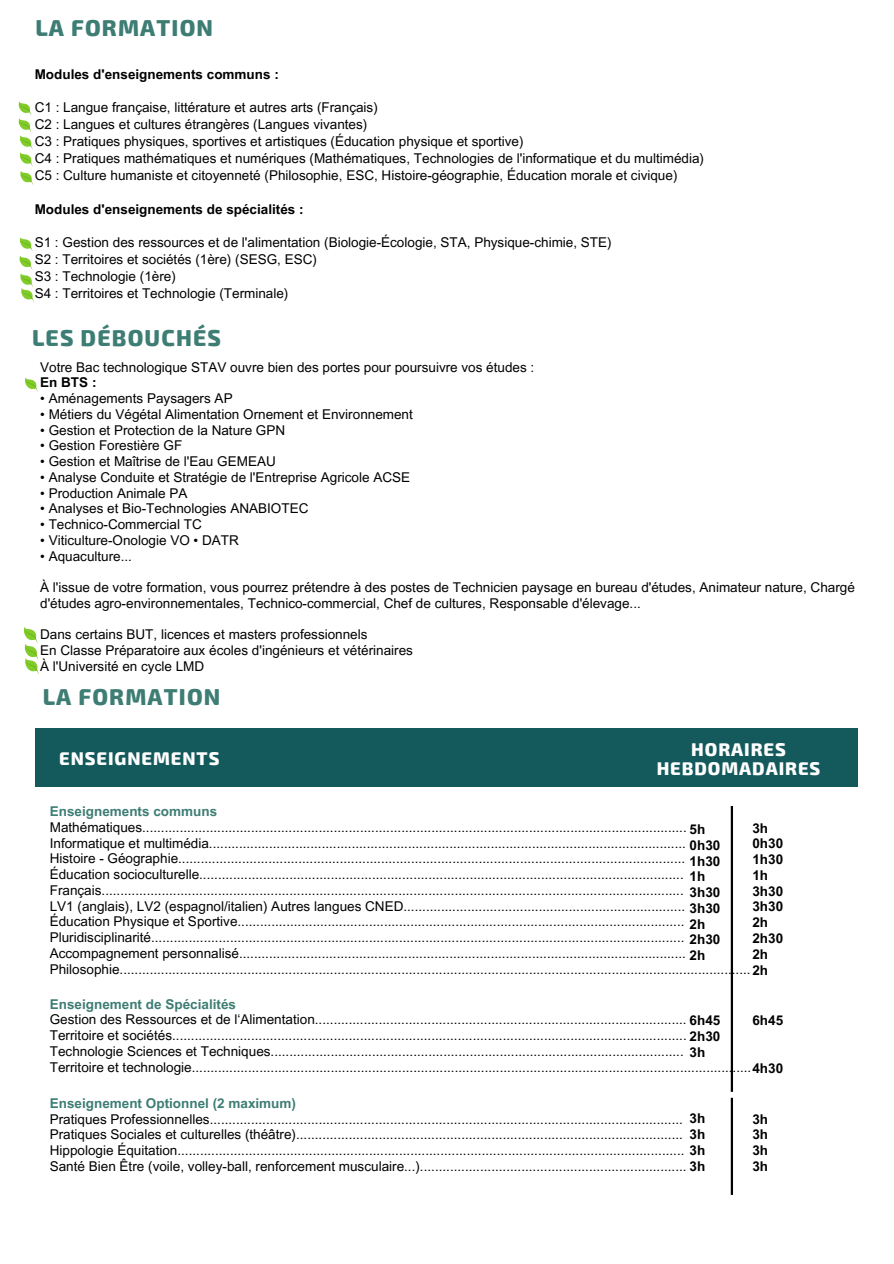
<style>
.page{position:relative;width:894px;height:1264px;background:#fff}
.page>*{position:absolute;margin:0;border:0;box-sizing:border-box;transform-origin:0 0}
.t1{font:800 22.5px "Exo 2";letter-spacing:.05em;color:#3d7d74}
.t2{font:800 18px/19.2px "Exo 2";letter-spacing:.05em;color:#fefefe;text-align:center}
.t3{font:13.5px/15.8px "Arial MT Pro";color:#000}
.t4{font:700 13.5px/15.8px "Arial MT Pro";color:#000}
.t5{font:700 13.5px "Arial MT Pro";color:#3d7d74}
.s1{font-weight:700}
</style>
<div class="page">
<svg style="left:18px;top:102px;width:15px;height:83px"></svg>
<svg style="left:19px;top:237px;width:15px;height:65px"></svg>
<svg style="left:25px;top:377px;width:13px;height:15px"></svg>
<svg style="left:24px;top:627px;width:15px;height:48px"></svg>
<div style="left:36px;top:728px;width:821px;height:58px;background:#145a5d"></div>
<hr style="left:730px;top:806px;width:2px;height:285px;background:#000">
<hr style="left:730px;top:1097px;width:2px;height:97px;background:#000">
<p class="t1" style="left:35px;top:13px;width:179px">LA FORMATION</p>
<p class="t4" style="left:35px;top:68px;width:246px">Modules d'enseignements communs :</p>
<p class="t3" style="left:35px;top:101px;width:344px">C1 : Langue française, littérature et autres arts (Français)</p>
<p class="t3" style="left:35px;top:118px;width:334px">C2 : Langues et cultures étrangères (Langues vivantes)</p>
<p class="t3" style="left:35px;top:135px;width:490px">C3 : Pratiques physiques, sportives et artistiques (Éducation physique et sportive)</p>
<p class="t3" style="left:35px;top:152px;width:670px">C4 : Pratiques mathématiques et numériques (Mathématiques, Technologies de l'informatique et du multimédia)</p>
<p class="t3" style="left:35px;top:169px;width:644px">C5 : Culture humaniste et citoyenneté (Philosophie, ESC, Histoire-géographie, Éducation morale et civique)</p>
<p class="t4" style="left:35px;top:203px;width:270px">Modules d'enseignements de spécialités :</p>
<p class="t3" style="left:35px;top:236px;width:578px">S1 : Gestion des ressources et de l'alimentation (Biologie-Écologie, STA, Physique-chimie, STE)</p>
<p class="t3" style="left:35px;top:253px;width:284px">S2 : Territoires et sociétés (1ère) (SESG, ESC)</p>
<p class="t3" style="left:35px;top:270px;width:143px">S3 : Technologie (1ère)</p>
<h3 class="t3" style="left:35px;top:287px;width:255px">S4 : Territoires et Technologie (Terminale)</h3>
<p class="t1" style="left:32px;top:323px;width:190px">LES DÉBOUCHÉS</p>
<p class="t3" style="left:40px;top:360px;width:495px">Votre Bac technologique STAV ouvre bien des portes pour poursuivre vos études :</p>
<p class="t4" style="left:40px;top:376px;width:58px">En BTS :</p>
<p class="t3" style="left:40px;top:392px;width:194px">• Aménagements Paysagers AP</p>
<p class="t3" style="left:40px;top:408px;width:374px">• Métiers du Végétal Alimentation Ornement et Environnement</p>
<p class="t3" style="left:40px;top:423px;width:246px">• Gestion et Protection de la Nature GPN</p>
<h3 class="t3" style="left:40px;top:439px;width:144px">• Gestion Forestière GF</h3>
<p class="t3" style="left:40px;top:455px;width:237px">• Gestion et Maîtrise de l'Eau GEMEAU</p>
<p class="t3" style="left:40px;top:471px;width:371px">• Analyse Conduite et Stratégie de l'Entreprise Agricole ACSE</p>
<p class="t3" style="left:40px;top:486px;width:149px">• Production Animale PA</p>
<p class="t3" style="left:40px;top:502px;width:270px">• Analyses et Bio-Technologies ANABIOTEC</p>
<p class="t3" style="left:40px;top:518px;width:163px">• Technico-Commercial TC</p>
<p class="t3" style="left:40px;top:534px;width:200px">• Viticulture-Onologie VO • DATR</p>
<p class="t3" style="left:40px;top:549px;width:93px">• Aquaculture...</p>
<p class="t3" style="left:40px;top:581px;width:816px">À l'issue de votre formation, vous pourrez prétendre à des postes de Technicien paysage en bureau d'études, Animateur nature, Chargé d'études agro-environnementales, Technico-commercial, Chef de cultures, Responsable d'élevage...</p>
<p class="t3" style="left:40px;top:628px;width:329px">Dans certains BUT, licences et masters professionnels</p>
<p class="t3" style="left:40px;top:644px;width:374px">En Classe Préparatoire aux écoles d'ingénieurs et vétérinaires</p>
<p class="t3" style="left:40px;top:660px;width:165px">À l'Université en cycle LMD</p>
<p class="t1" style="left:43px;top:682px;width:179px">LA FORMATION</p>
<p class="t2" style="left:59px;top:747px;width:162px">ENSEIGNEMENTS</p>
<p class="t2" style="left:656px;top:738px;width:165px">HORAIRES<br>HEBDOMADAIRES</p>
<p class="t5" style="left:50px;top:806px;width:169px">Enseignements communs</p>
<p class="t3" style="left:50px;top:821px;width:638px">Mathématiques.................................................................................................................................................</p>
<p class="t3" style="left:50px;top:836px;width:637px">Informatique et multimédia...............................................................................................................................</p>
<p class="t3" style="left:50px;top:852px;width:636px">Histoire - Géographie.......................................................................................................................................</p>
<p class="t3" style="left:50px;top:868px;width:635px">Éducation socioculturelle.................................................................................................................................</p>
<p class="t3" style="left:50px;top:884px;width:635px">Français...........................................................................................................................................................</p>
<p class="t3" style="left:50px;top:899px;width:636px">LV1 (anglais), LV2 (espagnol/italien) Autres langues CNED...........................................................................</p>
<p class="t3" style="left:50px;top:915px;width:636px">Éducation Physique et Sportive.......................................................................................................................</p>
<p class="t3" style="left:50px;top:931px;width:636px">Pluridisciplinarité..............................................................................................................................................</p>
<p class="t3" style="left:50px;top:947px;width:637px">Accompagnement personnalisé.......................................................................................................................</p>
<p class="t3" style="left:50px;top:962px;width:719px">Philosophie........................................................................................................................................................................<span class="s1">2h</span></p>
<p class="t5" style="left:50px;top:998px;width:188px">Enseignement de Spécialités</p>
<p class="t3" style="left:50px;top:1013px;width:672px">Gestion des Ressources et de l‘Alimentation................................................................................................... <span class="s1">6h45</span></p>
<p class="t3" style="left:50px;top:1029px;width:672px">Territoire et sociétés......................................................................................................................................... <span class="s1">2h30</span></p>
<p class="t3" style="left:50px;top:1044px;width:657px">Technologie Sciences et Techniques.............................................................................................................. <span class="s1">3h</span></p>
<p class="t3" style="left:50px;top:1060px;width:734px">Territoire et technologie.....................................................................................................................................................<span class="s1">4h30</span></p>
<p class="t5" style="left:50px;top:1098px;width:248px">Enseignement Optionnel (2 maximum)</p>
<p class="t3" style="left:50px;top:1112px;width:634px">Pratiques Professionnelles..............................................................................................................................</p>
<p class="t3" style="left:50px;top:1128px;width:634px">Pratiques Sociales et culturelles (théâtre).......................................................................................................</p>
<p class="t3" style="left:50px;top:1144px;width:657px">Hippologie Équitation....................................................................................................................................... <span class="s1">3h</span></p>
<p class="t3" style="left:50px;top:1159px;width:657px">Santé Bien Être (voile, volley-ball, renforcement musculaire...)....................................................................... <span class="s1">3h</span></p>
<p class="t4" style="left:689px;top:823px;width:32px">5h<br>0h30<br>1h30<br>1h<br>3h30<br>3h30<br>2h<br>2h30<br>2h</p>
<p class="t4" style="left:752px;top:821px;width:32px">3h<br>0h30<br>1h30<br>1h<br>3h30<br>3h30<br>2h<br>2h30<br>2h</p>
<h3 class="t4" style="left:752px;top:1014px;width:32px">6h45</h3>
<h3 class="t4" style="left:689px;top:1112px;width:17px">3h<br>3h</h3>
<p class="t4" style="left:752px;top:1112px;width:17px;text-align:justify">3h 3h 3h 3h</p>
</div>
